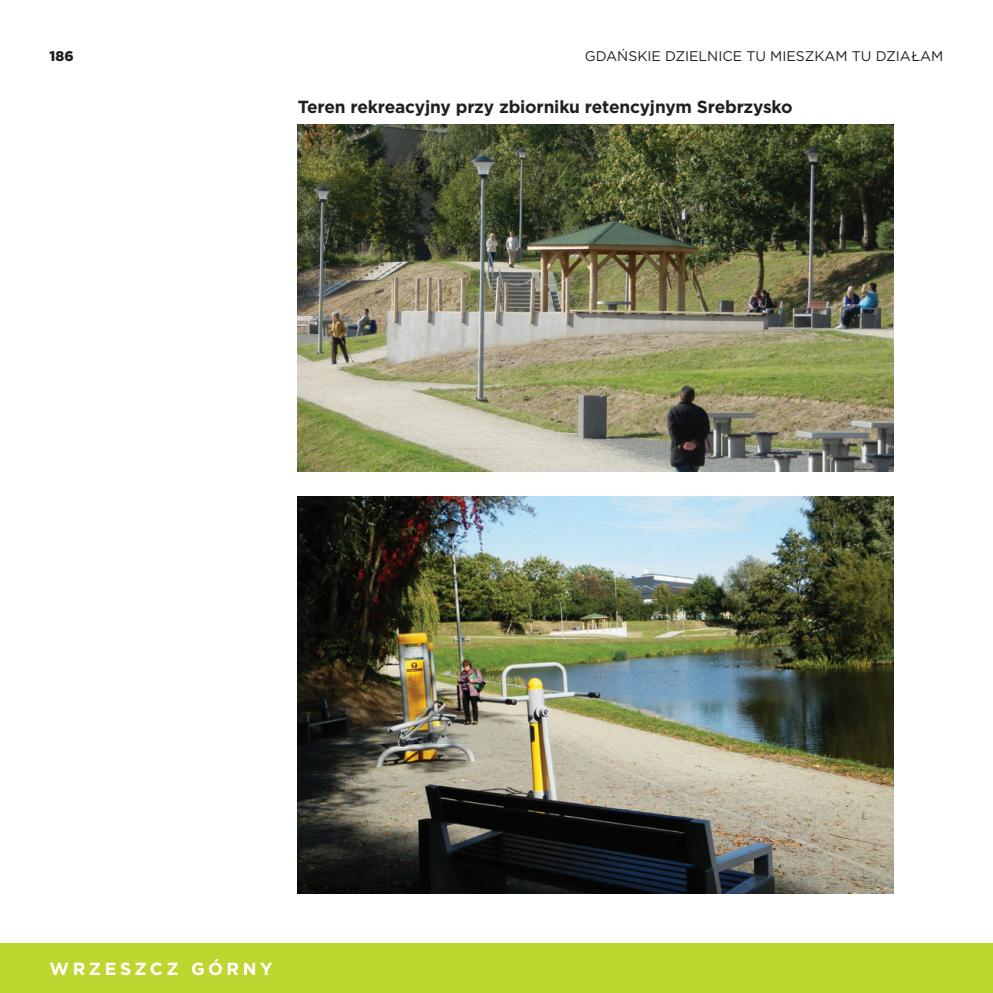
<style>
.page{position:relative;width:993px;height:993px;background:#fff}
.page>*{position:absolute;margin:0;border:0;box-sizing:border-box;transform-origin:0 0}
.t1{font:700 17.5px "Gotham";letter-spacing:-.01em;color:#231f20}
.t2{font:700 17.5px "Gotham";letter-spacing:.2em;color:#fff}
.t3{font:14px "Gotham";color:#231f20}
.t4{font:900 14px "Gotham";color:#231f20}
</style>
<div class="page">
<div style="left:0;top:943px;width:992px;height:49px;background:#bed630"></div>
<img style="left:298px;top:124px;width:595px;height:347px">
<img style="left:298px;top:496px;width:595px;height:397px">
<p class="t4" style="left:50px;top:46px;width:25px">186</p>
<p class="t3" style="left:584px;top:47px;width:360px">GDAŃSKIE DZIELNICE TU MIESZKAM TU DZIAŁAM</p>
<p class="t1" style="left:298px;top:95px;width:496px">Teren rekreacyjny przy zbiorniku retencyjnym Srebrzysko</p>
<p class="t2" style="left:50px;top:957px;width:224px">WRZESZCZ GÓRNY</p>
</div>
